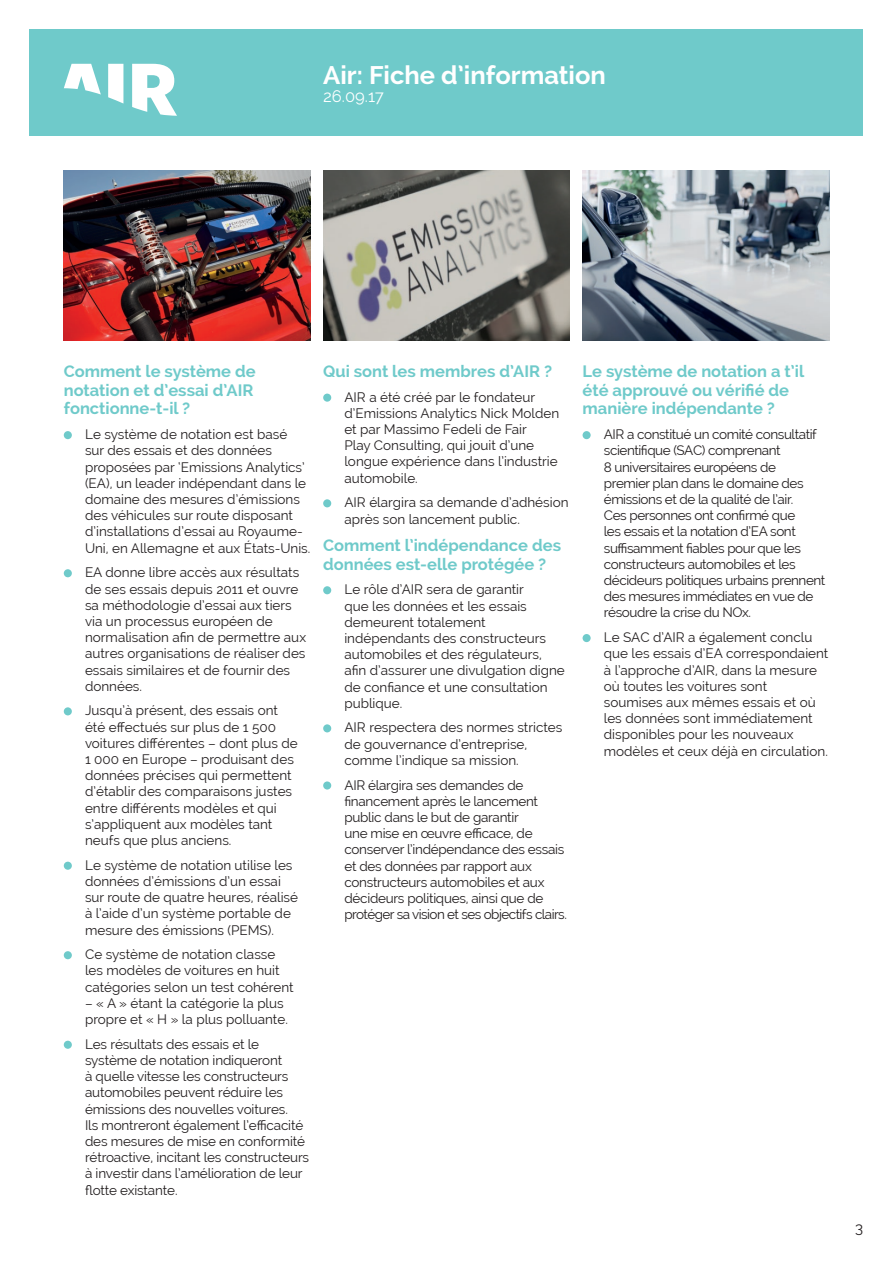
<style>
.page{position:relative;width:893px;height:1263px;background:#fff}
.page>*{position:absolute;margin:0;border:0;box-sizing:border-box;transform-origin:0 0}
.t1{font:700 25.5px "Raleway";color:#fff}
.Teal_Header{font:700 16.5px/18.8px "Raleway";color:#6fcaca}
.t2{font:16.5px "Raleway";color:#fff}
.t3{font:15px "Raleway";color:#231f20}
.Bullet_1{font:13.5px/16.2px "Raleway";color:#231f20}
.Bullet_1-2{font:13.5px/16.2px "Raleway";letter-spacing:-.03em;color:#231f20}
.Bullet_1-3{font:13.5px/16.2px "Raleway";letter-spacing:-.02em;color:#231f20}
</style>
<div class="page">
<div style="left:30px;top:30px;width:833px;height:106px;background:#6fcaca"></div>
<div style="left:64px;top:431px;width:8px;height:8px;background:#6fcaca;border-radius:50%"></div>
<div style="left:64px;top:569px;width:8px;height:8px;background:#6fcaca;border-radius:50%"></div>
<div style="left:64px;top:707px;width:8px;height:8px;background:#6fcaca;border-radius:50%"></div>
<div style="left:64px;top:862px;width:8px;height:8px;background:#6fcaca;border-radius:50%"></div>
<div style="left:64px;top:951px;width:8px;height:8px;background:#6fcaca;border-radius:50%"></div>
<div style="left:64px;top:1041px;width:8px;height:8px;background:#6fcaca;border-radius:50%"></div>
<div style="left:323px;top:394px;width:8px;height:8px;background:#6fcaca;border-radius:50%"></div>
<div style="left:323px;top:499px;width:8px;height:8px;background:#6fcaca;border-radius:50%"></div>
<div style="left:323px;top:586px;width:8px;height:8px;background:#6fcaca;border-radius:50%"></div>
<div style="left:323px;top:724px;width:8px;height:8px;background:#6fcaca;border-radius:50%"></div>
<div style="left:323px;top:781px;width:8px;height:8px;background:#6fcaca;border-radius:50%"></div>
<div style="left:583px;top:431px;width:8px;height:8px;background:#6fcaca;border-radius:50%"></div>
<div style="left:583px;top:634px;width:8px;height:8px;background:#6fcaca;border-radius:50%"></div>
<svg style="left:64px;top:64px;width:113px;height:52px"></svg>
<img style="left:323px;top:170px;width:247px;height:170px">
<img style="left:583px;top:170px;width:246px;height:170px">
<img style="left:64px;top:170px;width:246px;height:170px">
<p class="t1" style="left:323px;top:61px;width:284px">Air: Fiche d’information</p>
<p class="t2" style="left:323px;top:87px;width:62px">26.09.17</p>
<p class="Teal_Header" style="left:64px;top:362px;width:193px">Comment le système de notation et d’essai d’AIR fonctionne-t-il ?</p>
<p class="Bullet_1" style="left:85px;top:426px;width:227px">Le système de notation est basé<br>sur des essais et des données proposées par ‘Emissions Analytics’ (EA), un leader indépendant dans le domaine des mesures d’émissions des véhicules sur route disposant d’installations d’essai au Royaume-Uni, en Allemagne et aux États-Unis.</p>
<p class="Bullet_1" style="left:85px;top:564px;width:223px">EA donne libre accès aux résultats de ses essais depuis 2011 et ouvre sa méthodologie d’essai aux tiers via un processus européen de normalisation afin de permettre aux autres organisations de réaliser des essais similaires et de fournir des données.</p>
<p class="Bullet_1" style="left:85px;top:702px;width:214px">Jusqu’à présent, des essais ont été effectués sur plus de 1 500 voitures différentes – dont plus de<br>1 000 en Europe – produisant des données précises qui permettent d’établir des comparaisons justes entre différents modèles et qui s’appliquent aux modèles tant neufs que plus anciens.</p>
<p class="Bullet_1" style="left:85px;top:857px;width:215px">Le système de notation utilise les données d’émissions d’un essai sur route de quatre heures, réalisé à l’aide d’un système portable de mesure des émissions (PEMS).</p>
<p class="Bullet_1" style="left:85px;top:946px;width:210px">Ce système de notation classe les modèles de voitures en huit catégories selon un test cohérent</p>
<p class="Bullet_1" style="left:85px;top:995px;width:204px">– « A » étant la catégorie la plus propre et « H » la plus polluante.</p>
<p class="Bullet_1" style="left:85px;top:1036px;width:226px">Les résultats des essais et le système de notation indiqueront<br>à quelle vitesse les constructeurs automobiles peuvent réduire les émissions des nouvelles voitures.<br>Ils montreront également l’efficacité des mesures de mise en conformité rétroactive, incitant les constructeurs à investir dans l’amélioration de leur flotte existante.</p>
<p class="Teal_Header" style="left:323px;top:362px;width:231px">Qui sont les membres d’AIR ?</p>
<p class="Bullet_1" style="left:344px;top:389px;width:216px">AIR a été créé par le fondateur d’Emissions Analytics Nick Molden et par Massimo Fedeli de Fair<br>Play Consulting, qui jouit d’une longue expérience dans l’industrie automobile.</p>
<p class="Bullet_1" style="left:344px;top:494px;width:226px">AIR élargira sa demande d’adhésion après son lancement public.</p>
<p class="Teal_Header" style="left:323px;top:536px;width:239px">Comment l’indépendance des données est-elle protégée ?</p>
<p class="Bullet_1" style="left:344px;top:581px;width:222px">Le rôle d’AIR sera de garantir<br>que les données et les essais demeurent totalement indépendants des constructeurs automobiles et des régulateurs, afin d’assurer une divulgation digne de confiance et une consultation publique.</p>
<p class="Bullet_1" style="left:344px;top:719px;width:219px">AIR respectera des normes strictes de gouvernance d’entreprise, comme l’indique sa mission.</p>
<p class="Bullet_1-3" style="left:344px;top:777px;width:224px">AIR élargira ses demandes de financement après le lancement public dans le but de garantir<br>une mise en œuvre efficace, de conserver l’indépendance des essais et des données par rapport aux constructeurs automobiles et aux décideurs politiques, ainsi que de protéger sa vision et ses objectifs clairs.</p>
<p class="Teal_Header" style="left:583px;top:362px;width:223px">Le système de notation a t’il été approuvé ou vérifié de manière indépendante ?</p>
<p class="Bullet_1-2" style="left:604px;top:426px;width:223px">AIR a constitué un comité consultatif scientifique (SAC) comprenant<br>8 universitaires européens de premier plan dans le domaine des émissions et de la qualité de l’air.<br>Ces personnes ont confirmé que<br>les essais et la notation d’EA sont suffisamment fiables pour que les constructeurs automobiles et les décideurs politiques urbains prennent des mesures immédiates en vue de résoudre la crise du NOx.</p>
<p class="Bullet_1" style="left:604px;top:629px;width:226px">Le SAC d’AIR a également conclu que les essais d’EA correspondaient à l’approche d’AIR, dans la mesure où toutes les voitures sont soumises aux mêmes essais et où les données sont immédiatement disponibles pour les nouveaux modèles et ceux déjà en circulation.</p>
<p class="t3" style="left:855px;top:1219px;width:10px">3</p>
</div>
